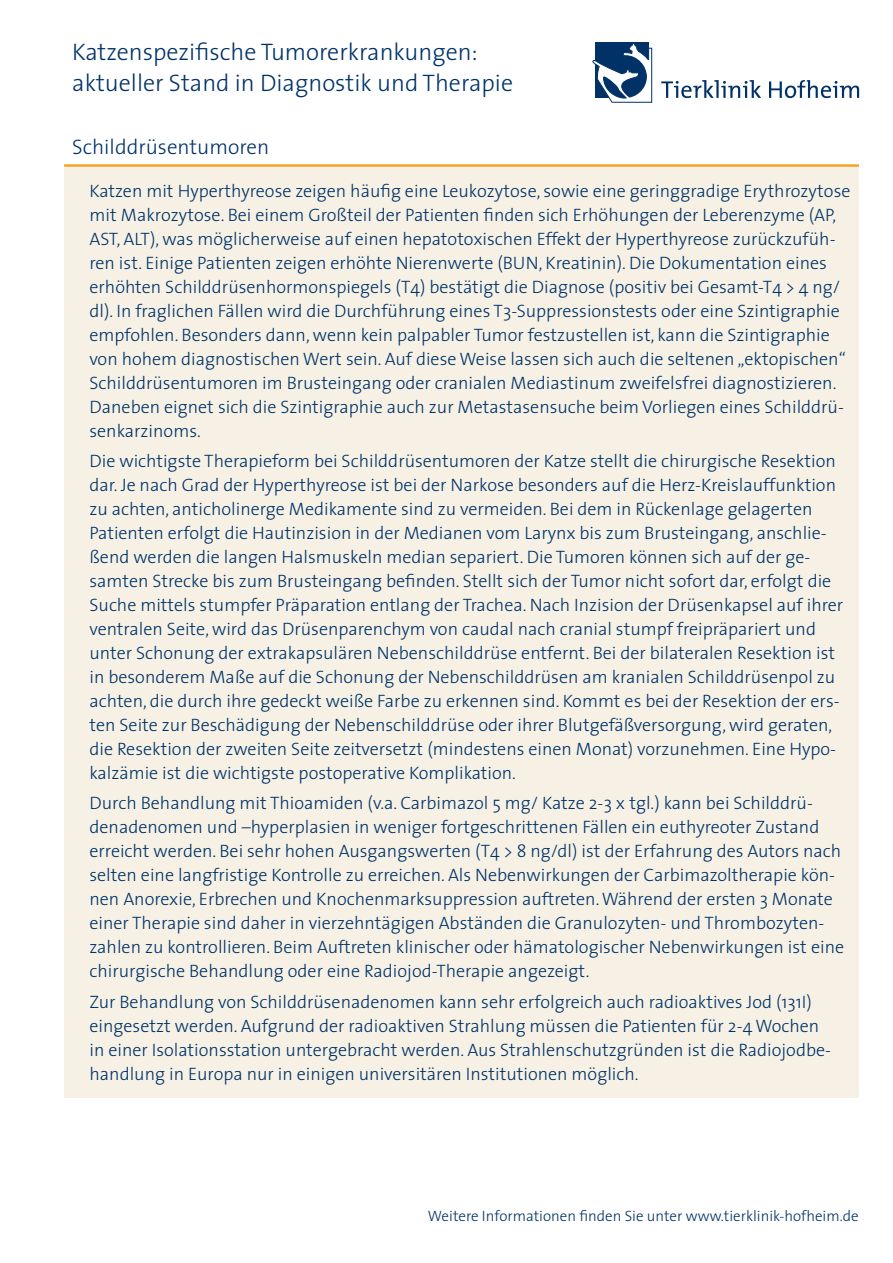
<style>
.page{position:relative;width:893px;height:1263px;background:#fff}
.page>*{position:absolute;margin:0;border:0;box-sizing:border-box;transform-origin:0 0}
.t1{font:300 24px/31.2px "The Sans";color:#003268}
.t2{font:300 21px "The Sans";color:#003268}
.t3{font:300 18px/24px "The Sans";color:#003268}
.t4{font:300 15px "The Sans";color:#003268}
</style>
<div class="page">
<div style="left:64px;top:165px;width:795px;height:933px;background:#f6f1e4"></div>
<hr style="left:64px;top:164px;width:795px;height:3px;background:#f89c1c">
<svg style="left:592px;top:42px;width:61px;height:61px"></svg>
<svg style="left:661px;top:80px;width:198px;height:18px"></svg>
<h1 class="t1" style="left:72px;top:36px;width:442px">Katzenspezifische Tumorerkrankungen: aktueller Stand in Diagnostik und Therapie</h1>
<p class="t2" style="left:72px;top:129px;width:198px">Schilddrüsentumoren</p>
<p class="t3" style="left:90px;top:178px;width:762px">Katzen mit Hyperthyreose zeigen häufig eine Leukozytose, sowie eine geringgradige Erythrozytose mit Makrozytose. Bei einem Großteil der Patienten finden sich Erhöhungen der Leberenzyme (AP, AST, ALT), was möglicherweise auf einen hepatotoxischen Effekt der Hyperthyreose zurückzufüh&shy;ren ist. Einige Patienten zeigen erhöhte Nierenwerte (BUN, Kreatinin). Die Dokumentation eines erhöhten Schilddrüsenhormonspiegels (T4) bestätigt die Diagnose (positiv bei Gesamt-T4 &gt; 4 ng/ dl). In fraglichen Fällen wird die Durchführung eines T3-Suppressionstests oder eine Szintigraphie empfohlen. Besonders dann, wenn kein palpabler Tumor festzustellen ist, kann die Szintigraphie von hohem diagnostischen Wert sein. Auf diese Weise lassen sich auch die seltenen „ektopischen“ Schilddrüsentumoren im Brusteingang oder cranialen Mediastinum zweifelsfrei diagnostizieren.<br>Daneben eignet sich die Szintigraphie auch zur Metastasensuche beim Vorliegen eines Schilddrü&shy;senkarzinoms.</p>
<p class="t3" style="left:90px;top:448px;width:755px">Die wichtigste Therapieform bei Schilddrüsentumoren der Katze stellt die chirurgische Resektion dar. Je nach Grad der Hyperthyreose ist bei der Narkose besonders auf die Herz-Kreislauffunktion zu achten, anticholinerge Medikamente sind zu vermeiden. Bei dem in Rückenlage gelagerten Patienten erfolgt die Hautinzision in der Medianen vom Larynx bis zum Brusteingang, anschlie&shy;ßend werden die langen Halsmuskeln median separiert. Die Tumoren können sich auf der ge&shy;samten Strecke bis zum Brusteingang befinden. Stellt sich der Tumor nicht sofort dar, erfolgt die Suche mittels stumpfer Präparation entlang der Trachea. Nach Inzision der Drüsenkapsel auf ihrer ventralen Seite, wird das Drüsenparenchym von caudal nach cranial stumpf freipräpariert und unter Schonung der extrakapsulären Nebenschilddrüse entfernt. Bei der bilateralen Resektion ist in besonderem Maße auf die Schonung der Nebenschilddrüsen am kranialen Schilddrüsenpol zu achten, die durch ihre gedeckt weiße Farbe zu erkennen sind. Kommt es bei der Resektion der ers&shy;ten Seite zur Beschädigung der Nebenschilddrüse oder ihrer Blutgefäßversorgung, wird geraten, die Resektion der zweiten Seite zeitversetzt (mindestens einen Monat) vorzunehmen. Eine Hypo&shy;kalzämie ist die wichtigste postoperative Komplikation.</p>
<p class="t3" style="left:90px;top:791px;width:756px">Durch Behandlung mit Thioamiden (v.a. Carbimazol 5 mg/ Katze 2-3 x tgl.) kann bei Schilddrü&shy;denadenomen und –hyperplasien in weniger fortgeschrittenen Fällen ein euthyreoter Zustand erreicht werden. Bei sehr hohen Ausgangswerten (T4 &gt; 8 ng/dl) ist der Erfahrung des Autors nach selten eine langfristige Kontrolle zu erreichen. Als Nebenwirkungen der Carbimazoltherapie kön&shy;nen Anorexie, Erbrechen und Knochenmarksuppression auftreten. Während der ersten 3 Monate einer Therapie sind daher in vierzehntägigen Abständen die Granulozyten- und Thrombozyten&shy;zahlen zu kontrollieren. Beim Auftreten klinischer oder hämatologischer Nebenwirkungen ist eine chirurgische Behandlung oder eine Radiojod-Therapie angezeigt.</p>
<p class="t3" style="left:90px;top:989px;width:743px">Zur Behandlung von Schilddrüsenadenomen kann sehr erfolgreich auch radioaktives Jod (131I) eingesetzt werden. Aufgrund der radioaktiven Strahlung müssen die Patienten für 2-4 Wochen in einer Isolationsstation untergebracht werden. Aus Strahlenschutzgründen ist die Radiojodbe&shy;handlung in Europa nur in einigen universitären Institutionen möglich.</p>
<p class="t4" style="left:428px;top:1204px;width:432px">Weitere Informationen finden Sie unter www.tierklinik-hofheim.de</p>
</div>
